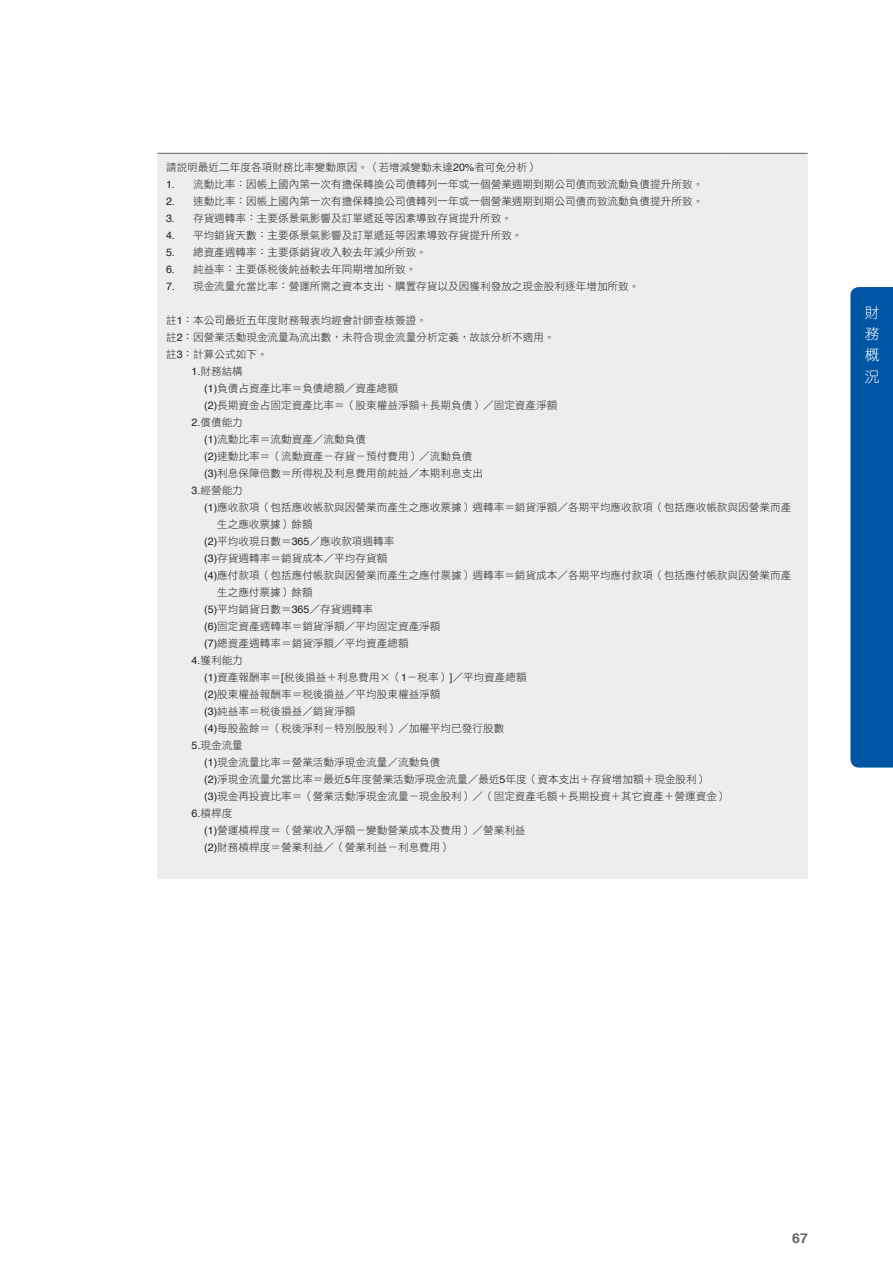
<style>
.page{position:relative;width:893px;height:1263px;background:#fff}
.page>*{position:absolute;margin:0;border:0;box-sizing:border-box;transform-origin:0 0}
.t1{font:14.85px/21.3px "DF Hei Std W3";color:#fff;text-align:justify}
.t2{font:700 13.5px "Helvetica";color:#636366;scale:1.05 1}
.t3{font:10.65px "DF Hei Std W3";color:#231f20}
.s1{font-family:"Helvetica"}
</style>
<div class="page">
<div style="left:850px;top:287px;width:43px;height:480px;background:#0155a5"></div>
<div style="left:158px;top:153px;width:650px;height:725px;background:#ededee"></div>
<hr style="left:158px;top:153px;width:42px;height:1px;background:#636366">
<hr style="left:200px;top:153px;width:120px;height:1px;background:#636366">
<hr style="left:320px;top:153px;width:66px;height:1px;background:#636366">
<hr style="left:386px;top:153px;width:84px;height:1px;background:#636366">
<hr style="left:470px;top:153px;width:84px;height:1px;background:#636366">
<hr style="left:554px;top:153px;width:85px;height:1px;background:#636366">
<hr style="left:639px;top:153px;width:84px;height:1px;background:#636366">
<hr style="left:723px;top:153px;width:85px;height:1px;background:#636366">
<p class="t3" style="left:166px;top:161px;width:374px">請說明最近二年度各項財務比率變動原因。（若增減變動未達<span class="s1">20%</span>者可免分析）</p>
<p class="t3" style="left:166px;top:178px;width:539px"><span class="s1">1.</span> 流動比率：因帳上國內第一次有擔保轉換公司債轉列一年或一個營業週期到期公司債而致流動負債提升所致。</p>
<p class="t3" style="left:166px;top:195px;width:539px"><span class="s1">2.</span> 速動比率：因帳上國內第一次有擔保轉換公司債轉列一年或一個營業週期到期公司債而致流動負債提升所致。</p>
<p class="t3" style="left:166px;top:212px;width:347px"><span class="s1">3.</span> 存貨週轉率：主要係景氣影響及訂單遞延等因素導致存貨提升所致。</p>
<p class="t3" style="left:166px;top:229px;width:358px"><span class="s1">4.</span> 平均銷貨天數：主要係景氣影響及訂單遞延等因素導致存貨提升所致。</p>
<p class="t3" style="left:166px;top:246px;width:262px"><span class="s1">5.</span> 總資產週轉率：主要係銷貨收入較去年減少所致。</p>
<p class="t3" style="left:166px;top:263px;width:252px"><span class="s1">6.</span> 純益率：主要係稅後純益較去年同期增加所致。</p>
<p class="t3" style="left:166px;top:280px;width:475px"><span class="s1">7.</span> 現金流量允當比率：營運所需之資本支出、購置存貨以及因獲利發放之現金股利逐年增加所致。</p>
<p class="t3" style="left:166px;top:314px;width:263px">註<span class="s1">1</span>：本公司最近五年度財務報表均經會計師查核簽證。</p>
<p class="t3" style="left:166px;top:331px;width:390px">註<span class="s1">2</span>：因營業活動現金流量為流出數，未符合現金流量分析定義，故該分析不適用。</p>
<p class="t3" style="left:166px;top:348px;width:103px">註<span class="s1">3</span>：計算公式如下。</p>
<p class="t3" style="left:192px;top:365px;width:53px"><span class="s1">1.</span>財務結構</p>
<p class="t3" style="left:204px;top:382px;width:195px"><span class="s1">(1)</span>負債占資產比率＝負債總額／資產總額</p>
<p class="t3" style="left:204px;top:399px;width:355px"><span class="s1">(2)</span>長期資金占固定資產比率＝（股東權益淨額＋長期負債）／固定資產淨額</p>
<p class="t3" style="left:192px;top:416px;width:53px"><span class="s1">2.</span>償債能力</p>
<p class="t3" style="left:204px;top:433px;width:163px"><span class="s1">(1)</span>流動比率＝流動資產／流動負債</p>
<p class="t3" style="left:204px;top:450px;width:270px"><span class="s1">(2)</span>速動比率＝（流動資產－存貨－預付費用）／流動負債</p>
<p class="t3" style="left:204px;top:467px;width:280px"><span class="s1">(3)</span>利息保障倍數＝所得稅及利息費用前純益／本期利息支出</p>
<p class="t3" style="left:192px;top:484px;width:53px"><span class="s1">3.</span>經營能力</p>
<p class="t3" style="left:204px;top:502px;width:589px"><span class="s1">(1)</span>應收款項（包括應收帳款與因營業而產生之應收票據）週轉率＝銷貨淨額／各期平均應收款項（包括應收帳款與因營業而產</p>
<p class="t3" style="left:217px;top:519px;width:97px">生之應收票據）餘額</p>
<p class="t3" style="left:204px;top:536px;width:192px"><span class="s1">(2)</span>平均收現日數＝<span class="s1">365</span>／應收款項週轉率</p>
<p class="t3" style="left:204px;top:553px;width:185px"><span class="s1">(3)</span>存貨週轉率＝銷貨成本／平均存貨額</p>
<p class="t3" style="left:204px;top:570px;width:589px"><span class="s1">(4)</span>應付款項（包括應付帳款與因營業而產生之應付票據）週轉率＝銷貨成本／各期平均應付款項（包括應付帳款與因營業而產</p>
<p class="t3" style="left:217px;top:587px;width:97px">生之應付票據）餘額</p>
<p class="t3" style="left:204px;top:604px;width:170px"><span class="s1">(5)</span>平均銷貨日數＝<span class="s1">365</span>／存貨週轉率</p>
<p class="t3" style="left:204px;top:621px;width:238px"><span class="s1">(6)</span>固定資產週轉率＝銷貨淨額／平均固定資產淨額</p>
<p class="t3" style="left:204px;top:638px;width:206px"><span class="s1">(7)</span>總資產週轉率＝銷貨淨額／平均資產總額</p>
<p class="t3" style="left:192px;top:655px;width:53px"><span class="s1">4.</span>獲利能力</p>
<p class="t3" style="left:204px;top:672px;width:324px"><span class="s1">(1)</span>資產報酬率＝<span class="s1">[</span>稅後損益＋利息費用×（<span class="s1">1</span>－稅率）<span class="s1">]</span>／平均資產總額</p>
<p class="t3" style="left:204px;top:689px;width:238px"><span class="s1">(2)</span>股東權益報酬率＝稅後損益／平均股東權益淨額</p>
<p class="t3" style="left:204px;top:706px;width:153px"><span class="s1">(3)</span>純益率＝稅後損益／銷貨淨額</p>
<p class="t3" style="left:204px;top:723px;width:301px"><span class="s1">(4)</span>每股盈餘＝（稅後淨利－特別股股利）／加權平均已發行股數</p>
<p class="t3" style="left:192px;top:740px;width:53px"><span class="s1">5.</span>現金流量</p>
<p class="t3" style="left:204px;top:757px;width:238px"><span class="s1">(1)</span>現金流量比率＝營業活動淨現金流量／流動負債</p>
<p class="t3" style="left:204px;top:774px;width:505px"><span class="s1">(2)</span>淨現金流量允當比率＝最近<span class="s1">5</span>年度營業活動淨現金流量／最近<span class="s1">5</span>年度（資本支出＋存貨增加額＋現金股利）</p>
<p class="t3" style="left:204px;top:791px;width:525px"><span class="s1">(3)</span>現金再投資比率＝（營業活動淨現金流量－現金股利）／（固定資產毛額＋長期投資＋其它資產＋營運資金）</p>
<p class="t3" style="left:192px;top:808px;width:42px"><span class="s1">6.</span>槓桿度</p>
<p class="t3" style="left:204px;top:825px;width:323px"><span class="s1">(1)</span>營運槓桿度＝（營業收入淨額－變動營業成本及費用）／營業利益</p>
<p class="t3" style="left:204px;top:842px;width:248px"><span class="s1">(2)</span>財務槓桿度＝營業利益／（營業利益－利息費用）</p>
<h1 class="t1" style="left:865px;top:301px;width:16px">財務概況</h1>
<p class="t2" style="left:792px;top:1228px;width:17px">67</p>
</div>
